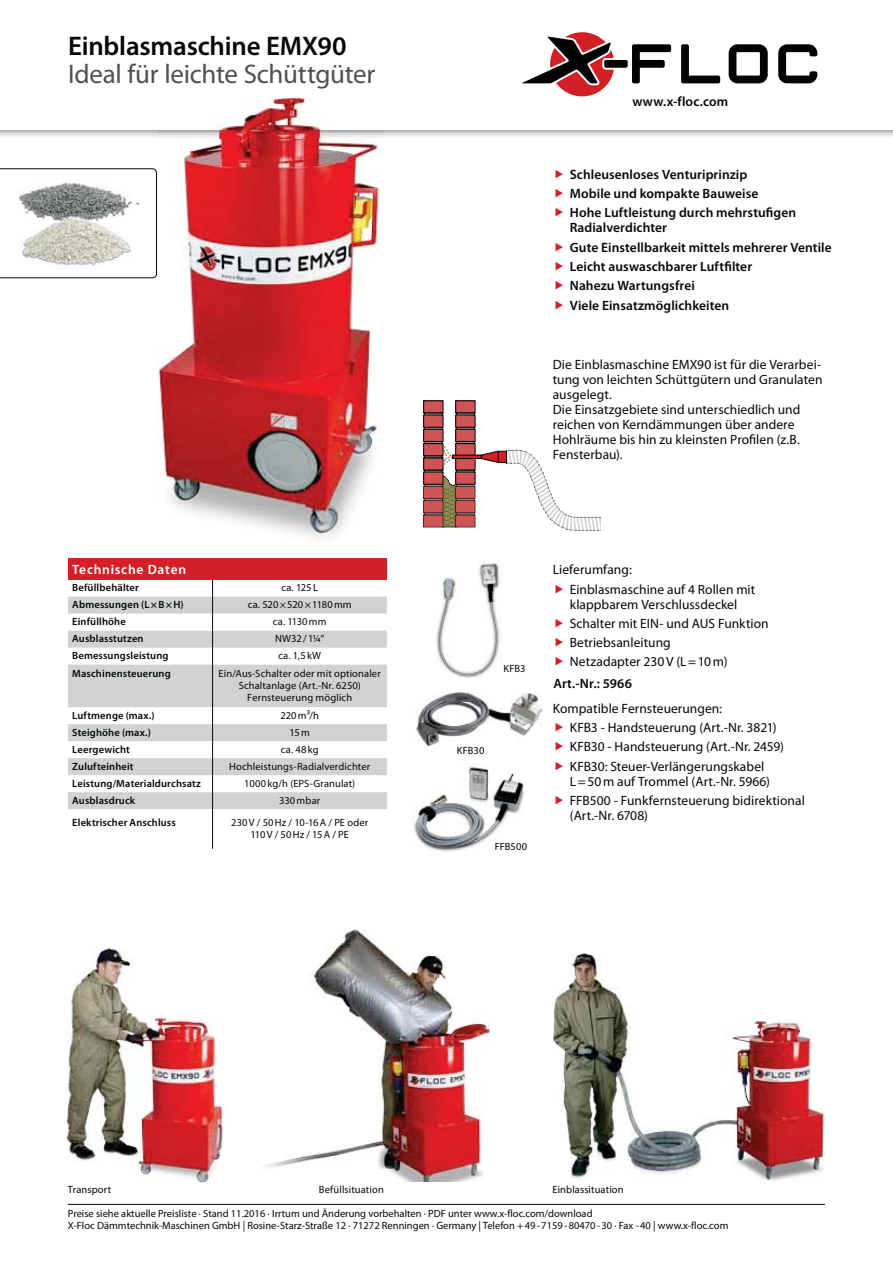
<style>
.page{position:relative;width:893px;height:1263px;background:#fff}
.page>*{position:absolute;margin:0;border:0;box-sizing:border-box;transform-origin:0 0}
.t1{font:27px "Myriad Pro";letter-spacing:-.01em;color:#4f5052}
.t2{font:600 27px "Myriad Pro";letter-spacing:-.01em;color:#030806}
.t3{font:13.5px/19.2px "Myriad Pro";letter-spacing:.005em;color:#030806}
.t4{font:600 13.5px/19.2px "Myriad Pro";letter-spacing:.005em;color:#030806}
.t5{font:600 13.5px "Myriad Pro";letter-spacing:.055em;color:#fff}
.t6{font:10.5px/12px "Myriad Pro";color:#030806;text-align:center}
.t7{font:600 10.5px "Myriad Pro";letter-spacing:.015em;color:#030806}
</style>
<div class="page">
<hr style="left:68px;top:1204px;width:757px;height:1px;background:#030806">
<div style="left:604px;top:60px;width:24px;height:8px;background:#010202;border-radius:2px"></div>
<svg style="left:632px;top:44px;width:39px;height:39px"></svg>
<svg style="left:729px;top:44px;width:39px;height:39px"></svg>
<svg style="left:778px;top:44px;width:39px;height:39px"></svg>
<svg style="left:681px;top:44px;width:39px;height:39px"></svg>
<svg style="left:522px;top:32px;width:92px;height:64px"></svg>
<div style="left:68px;top:558px;width:319px;height:22px;background:#d51f26"></div>
<svg style="left:68px;top:597px;width:319px;height:212px;fill:#d1d2d3"></svg>
<svg style="left:212px;top:580px;width:1px;height:85px"></svg>
<hr style="left:212px;top:665px;width:1px;height:42px;background:#030806">
<svg style="left:212px;top:707px;width:1px;height:102px"></svg>
<hr style="left:212px;top:809px;width:1px;height:40px;background:#030806">
<img style="left:157px;top:99px;width:226px;height:439px">
<img style="left:553px;top:954px;width:272px;height:227px">
<img style="left:68px;top:949px;width:155px;height:233px">
<img style="left:265px;top:930px;width:224px;height:252px">
<svg style="left:0;top:168px;width:157px;height:110px"></svg>
<div style="left:456px;top:429px;width:19px;height:13px;background:#ce5456"></div>
<div style="left:455px;top:429px;width:20px;height:13px;border:1px solid #010202"></div>
<div style="left:456px;top:441px;width:18px;height:3px;border:1px solid #010202"></div>
<div style="left:456px;top:427px;width:18px;height:3px;border:1px solid #010202"></div>
<div style="left:456px;top:415px;width:19px;height:12px;background:#ce5456"></div>
<div style="left:455px;top:415px;width:20px;height:13px;border:1px solid #010202"></div>
<div style="left:456px;top:401px;width:19px;height:12px;background:#ce5456"></div>
<div style="left:455px;top:401px;width:20px;height:12px;border:1px solid #010202"></div>
<svg style="left:456px;top:413px;width:18px;height:2px"></svg>
<div style="left:424px;top:429px;width:19px;height:13px;background:#ce5456"></div>
<div style="left:423px;top:429px;width:20px;height:13px;border:1px solid #010202"></div>
<div style="left:424px;top:441px;width:18px;height:3px;border:1px solid #010202"></div>
<div style="left:424px;top:427px;width:18px;height:3px;border:1px solid #010202"></div>
<div style="left:424px;top:415px;width:19px;height:12px;background:#ce5456"></div>
<div style="left:423px;top:415px;width:20px;height:13px;border:1px solid #010202"></div>
<div style="left:424px;top:401px;width:19px;height:12px;background:#ce5456"></div>
<div style="left:423px;top:401px;width:20px;height:12px;border:1px solid #010202"></div>
<svg style="left:424px;top:413px;width:18px;height:2px"></svg>
<svg style="left:423px;top:442px;width:52px;height:86px"></svg>
<div style="left:452px;top:455px;width:30px;height:4px;border:1px solid #010202"></div>
<svg style="left:481px;top:450px;width:119px;height:81px"></svg>
<img style="left:416px;top:692px;width:125px;height:54px">
<img style="left:414px;top:765px;width:110px;height:86px">
<img style="left:436px;top:561px;width:66px;height:117px">
<h1 class="t2" style="left:68px;top:35px;width:280px">Einblasmaschine EMX90</h1>
<h1 class="t1" style="left:68px;top:64px;width:309px">Ideal für leichte Schüttgüter</h1>
<p class="t5" style="left:72px;top:564px;width:115px">Technische Daten</p>
<p class="t7" style="left:72px;top:584px;width:68px">Befüllbehälter</p>
<p class="t6" style="left:281px;top:582px;width:38px">ca. 125 L</p>
<p class="t7" style="left:72px;top:601px;width:113px">Abmessungen (L × B × H)</p>
<p class="t6" style="left:248px;top:599px;width:105px">ca. 520 × 520 × 1180 mm</p>
<p class="t7" style="left:72px;top:618px;width:55px">Einfüllhöhe</p>
<p class="t6" style="left:273px;top:616px;width:55px">ca. 1130 mm</p>
<p class="t7" style="left:72px;top:635px;width:73px">Ausblasstutzen</p>
<p class="t6" style="left:275px;top:633px;width:51px">NW32 / 1¼“</p>
<p class="t7" style="left:72px;top:652px;width:98px">Bemessungsleistung</p>
<p class="t6" style="left:278px;top:650px;width:44px">ca. 1,5 kW</p>
<p class="t7" style="left:72px;top:669px;width:100px">Maschinensteuerung</p>
<p class="t6" style="left:219px;top:668px;width:164px">Ein/Aus-Schalter oder mit optionaler<br>Schaltanlage (Art.-Nr. 6250)<br>Fernsteuerung möglich</p>
<p class="t7" style="left:72px;top:711px;width:84px">Luftmenge (max.)</p>
<p class="t6" style="left:280px;top:710px;width:40px">220 m3/h</p>
<p class="t7" style="left:72px;top:728px;width:80px">Steighöhe (max.)</p>
<p class="t6" style="left:290px;top:727px;width:22px">15 m</p>
<p class="t7" style="left:72px;top:745px;width:59px">Leergewicht</p>
<p class="t6" style="left:281px;top:744px;width:39px">ca. 48 kg</p>
<p class="t7" style="left:72px;top:762px;width:63px">Zulufteinheit</p>
<p class="t6" style="left:229px;top:761px;width:143px">Hochleistungs-Radialverdichter</p>
<p class="t7" style="left:72px;top:779px;width:130px">Leistung/Materialdurchsatz</p>
<p class="t6" style="left:244px;top:778px;width:112px">1000 kg/h (EPS-Granulat)</p>
<p class="t7" style="left:72px;top:796px;width:64px">Ausblasdruck</p>
<p class="t6" style="left:279px;top:795px;width:43px">330 mbar</p>
<p class="t7" style="left:72px;top:818px;width:105px">Elektrischer Anschluss</p>
<p class="t6" style="left:231px;top:817px;width:138px">230 V / 50 Hz / 10-16 A / PE oder<br>110 V / 50 Hz / 15 A / PE</p>
<p class="t4" style="left:632px;top:93px;width:97px">www.x-floc.com</p>
<p class="t4" style="left:570px;top:166px;width:228px">Schleusenloses Venturiprinzip<br>Mobile und kompakte Bauweise<br>Hohe Luftleistung durch mehrstufigen</p>
<p class="t4" style="left:570px;top:219px;width:263px">Radialverdichter<br>Gute Einstellbarkeit mittels mehrerer Ventile<br>Leicht auswaschbarer Luftfilter<br>Nahezu Wartungsfrei<br>Viele Einsatzmöglichkeiten</p>
<p class="t3" style="left:553px;top:358px;width:271px;line-height:15px">Die Einblasmaschine EMX90 ist für die Verarbei&shy;tung von leichten Schüttgütern und Granulaten ausgelegt.<br>Die Einsatzgebiete sind unterschiedlich und reichen von Kerndämmungen über andere Hohlräume bis hin zu kleinsten Profilen (z.B.<br>Fensterbau).</p>
<p class="t6" style="left:503px;top:663px;width:24px">KFB3</p>
<p class="t6" style="left:457px;top:746px;width:29px">KFB30</p>
<p class="t6" style="left:495px;top:841px;width:34px">FFB500</p>
<p class="t3" style="left:570px;top:561px;width:187px;text-indent:-17px">Lieferumfang:<br>Einblasmaschine auf 4 Rollen mit</p>
<p class="t3" style="left:570px;top:595px;width:200px">klappbarem Verschlussdeckel<br>Schalter mit EIN- und AUS Funktion<br>Betriebsanleitung<br>Netzadapter 230 V (L = 10 m)</p>
<p class="t3" style="left:570px;top:700px;width:216px;text-indent:-17px">Kompatible Fernsteuerungen:<br>KFB3 - Handsteuerung (Art.-Nr. 3821)<br>KFB30 - Handsteuerung (Art.-Nr. 2459)<br>KFB30: Steuer-Verlängerungskabel</p>
<p class="t3" style="left:570px;top:772px;width:237px">L = 50 m auf Trommel (Art.-Nr. 5966)<br>FFB500 - Funkfernsteuerung bidirektional</p>
<p class="t3" style="left:570px;top:807px;width:80px">(Art.-Nr. 6708)</p>
<p class="t4" style="left:553px;top:675px;width:80px">Art.-Nr.: 5966</p>
<p class="t6" style="left:68px;top:1184px;width:45px">Transport</p>
<p class="t6" style="left:319px;top:1184px;width:66px">Befüllsituation</p>
<p class="t6" style="left:552px;top:1184px;width:73px">Einblassituation</p>
<p class="t6" style="left:68px;top:1208px;width:662px;text-align:left">Preise siehe aktuelle Preisliste · Stand 11.2016 · Irrtum und Änderung vorbehalten · PDF unter www.x-floc.com/download<br>X-Floc Dämmtechnik-Maschinen GmbH | Rosine-Starz-Straße 12 · 71272 Renningen · Germany | Telefon + 49 - 7159 - 80470 - 30 · Fax - 40 | www.x-floc.com</p>
</div>
